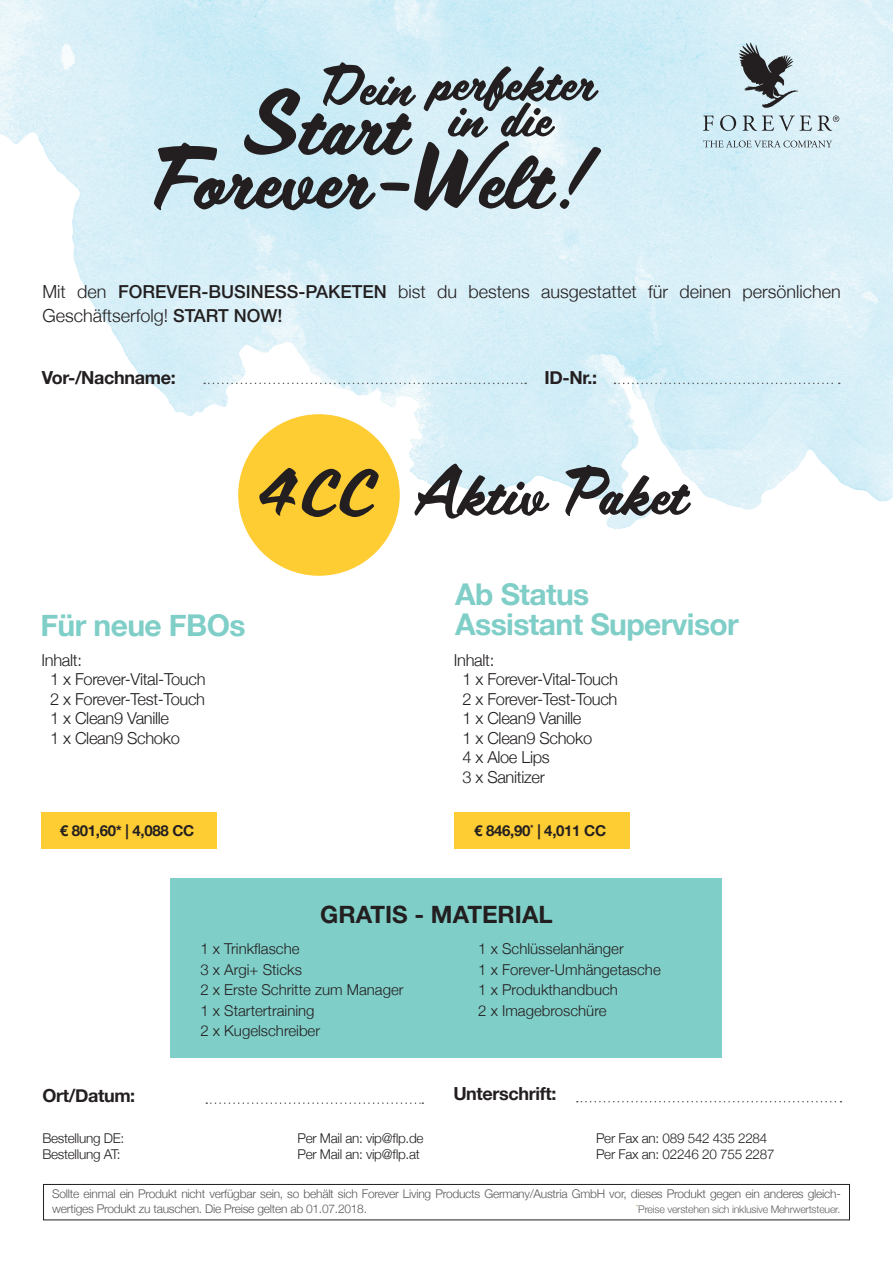
<style>
.page{position:relative;width:893px;height:1263px;background:#fff}
.page>*{position:absolute;margin:0;border:0;box-sizing:border-box;transform-origin:0 0}
.t1{font:79.95px "Scriptorama JF Tradeshow";letter-spacing:-.005em;color:#231f20}
.t2{font:58.5px "Scriptorama JF Tradeshow";color:#231f20}
.t3{font:50.85px "Scriptorama JF Tradeshow";color:#231f20}
.t4{font:700 30px "Helvetica Neue";letter-spacing:-.02em;color:#80cec8}
.BU_9pt_Condensed{font:700 24px "Helvetica Neue LT Std";color:#231f20}
.t5{font:300 18px/24px "Helvetica Neue";color:#231f20}
.t6{font:700 18px "Helvetica Neue";letter-spacing:-.02em;color:#231f20}
.t7{font:300 16.5px "Helvetica Neue";letter-spacing:-.02em;color:#231f20}
.BU_9pt_Condensed-2{font:300 15px "Helvetica Neue";color:#231f20}
.Absatzformat_1{font:700 15px "Helvetica Neue";letter-spacing:-.02em;color:#231f20}
.t8{font:300 13.5px "Helvetica Neue";letter-spacing:-.02em;color:#231f20}
.t9{font:300 12px/15px "Helvetica Neue";letter-spacing:-.02em;color:#595959}
.t10{font:300 10.5px "Helvetica Neue";letter-spacing:-.02em;color:#636366}
.s1{font-family:"Helvetica Neue LT Std";font-weight:500}
</style>
<div class="page">
<img style="left:0;top:0;width:893px;height:576px">
<svg style="left:739px;top:42px;width:60px;height:67px;background:#94a0a5"></svg>
<svg style="left:703px;top:116px;width:10px;height:15px"></svg>
<svg style="left:720px;top:115px;width:16px;height:16px"></svg>
<svg style="left:743px;top:116px;width:96px;height:15px"></svg>
<svg style="left:703px;top:140px;width:129px;height:7px"></svg>
<div style="left:171px;top:879px;width:551px;height:179px;background:#80cec8"></div>
<div style="left:454px;top:812px;width:176px;height:37px;background:#fecd33"></div>
<div style="left:41px;top:812px;width:176px;height:37px;background:#fecd33"></div>
<svg style="left:204px;top:383px;width:322px;height:1px"></svg>
<svg style="left:614px;top:383px;width:226px;height:1px"></svg>
<svg style="left:577px;top:1101px;width:264px;height:1px"></svg>
<svg style="left:206px;top:1102px;width:217px;height:2px"></svg>
<div style="left:238px;top:414px;width:162px;height:162px;background:#fecd33;border-radius:50%"></div>
<div style="left:43px;top:1184px;width:807px;height:36px;border:1px solid #231f20"></div>
<p class="t3" style="left:320px;top:51px;width:93px">Dein</p>
<p class="t3" style="left:430px;top:46px;width:165px">perfekter</p>
<p class="t1" style="left:243px;top:69px;width:165px">Start</p>
<p class="t3" style="left:448px;top:82px;width:105px">in die</p>
<p class="t1" style="left:152px;top:123px;width:451px">Forever-Welt!</p>
<p class="t5" style="left:43px;top:278px;width:800px">Mit den <span class="s1">FOREVER-BUSINESS-PAKETEN</span> bist du bestens ausgestattet für deinen persönlichen<br>Geschäftserfolg! <span class="s1">START NOW!</span></p>
<p class="t6" style="left:42px;top:364px;width:136px">Vor-/Nachname:</p>
<p class="t6" style="left:545px;top:364px;width:54px">ID-Nr.:</p>
<p class="t2" style="left:257px;top:453px;width:120px">4CC</p>
<p class="t2" style="left:412px;top:452px;width:276px">Aktiv Paket</p>
<p class="t4" style="left:40px;top:602px;width:207px">Für neue FBOs</p>
<p class="t7" style="left:42px;top:646px;width:42px">Inhalt:</p>
<p class="t7" style="left:50px;top:666px;width:157px">1 x Forever-Vital-Touch</p>
<p class="t7" style="left:50px;top:685px;width:157px">2 x Forever-Test-Touch</p>
<p class="t7" style="left:50px;top:705px;width:121px">1 x Clean9 Vanille</p>
<p class="t7" style="left:50px;top:724px;width:131px">1 x Clean9 Schoko</p>
<p class="Absatzformat_1" style="left:60px;top:819px;width:136px">€ 801,60* | 4,088 CC</p>
<p class="t4" style="left:455px;top:571px;width:136px">Ab Status</p>
<p class="t4" style="left:455px;top:601px;width:285px">Assistant Supervisor</p>
<p class="t7" style="left:454px;top:646px;width:42px">Inhalt:</p>
<p class="t7" style="left:462px;top:666px;width:157px">1 x Forever-Vital-Touch</p>
<p class="t7" style="left:462px;top:685px;width:157px">2 x Forever-Test-Touch</p>
<p class="t7" style="left:462px;top:705px;width:121px">1 x Clean9 Vanille</p>
<p class="t7" style="left:462px;top:724px;width:131px">1 x Clean9 Schoko</p>
<p class="t7" style="left:462px;top:744px;width:89px">4 x Aloe Lips</p>
<p class="t7" style="left:462px;top:763px;width:84px">3 x Sanitizer</p>
<p class="Absatzformat_1" style="left:474px;top:819px;width:133px">€ 846,90<sup>*</sup> | 4,011 CC</p>
<p class="BU_9pt_Condensed" style="left:320px;top:900px;width:234px">GRATIS - MATERIAL</p>
<p class="BU_9pt_Condensed-2" style="left:200px;top:937px;width:101px">1 x Trinkflasche</p>
<p class="BU_9pt_Condensed-2" style="left:200px;top:957px;width:103px">3 x Argi+ Sticks</p>
<p class="BU_9pt_Condensed-2" style="left:200px;top:978px;width:205px">2 x Erste Schritte zum Manager</p>
<p class="BU_9pt_Condensed-2" style="left:200px;top:998px;width:116px">1 x Startertraining</p>
<p class="BU_9pt_Condensed-2" style="left:200px;top:1019px;width:121px">2 x Kugelschreiber</p>
<p class="BU_9pt_Condensed-2" style="left:478px;top:937px;width:147px">1 x Schlüsselanhänger</p>
<p class="BU_9pt_Condensed-2" style="left:478px;top:957px;width:184px">1 x Forever-Umhängetasche</p>
<p class="BU_9pt_Condensed-2" style="left:478px;top:978px;width:141px">1 x Produkthandbuch</p>
<p class="BU_9pt_Condensed-2" style="left:478px;top:998px;width:130px">2 x Imagebroschüre</p>
<p class="t6" style="left:43px;top:1081px;width:94px">Ort/Datum:</p>
<p class="t6" style="left:453px;top:1080px;width:105px">Unterschrift:</p>
<p class="t8" style="left:42px;top:1127px;width:83px">Bestellung DE:</p>
<p class="t8" style="left:297px;top:1127px;width:127px">Per Mail an: vip@flp.de</p>
<p class="t8" style="left:596px;top:1127px;width:173px">Per Fax an: 089 542 435 2284</p>
<p class="t8" style="left:42px;top:1143px;width:80px">Bestellung AT:</p>
<p class="t8" style="left:297px;top:1143px;width:124px">Per Mail an: vip@flp.at</p>
<p class="t8" style="left:596px;top:1143px;width:180px">Per Fax an: 02246 20 755 2287</p>
<p class="t9" style="left:52px;top:1185px;width:790px">Sollte einmal ein Produkt nicht verfügbar sein, so behält sich Forever Living Products Germany/Austria GmbH vor, dieses Produkt gegen ein anderes gleich&shy;wertiges Produkt zu tauschen. Die Preise gelten ab 01.07.2018.</p>
<p class="t10" style="left:636px;top:1200px;width:206px"><sup>*</sup>Preise verstehen sich inklusive Mehrwertsteuer.</p>
</div>
